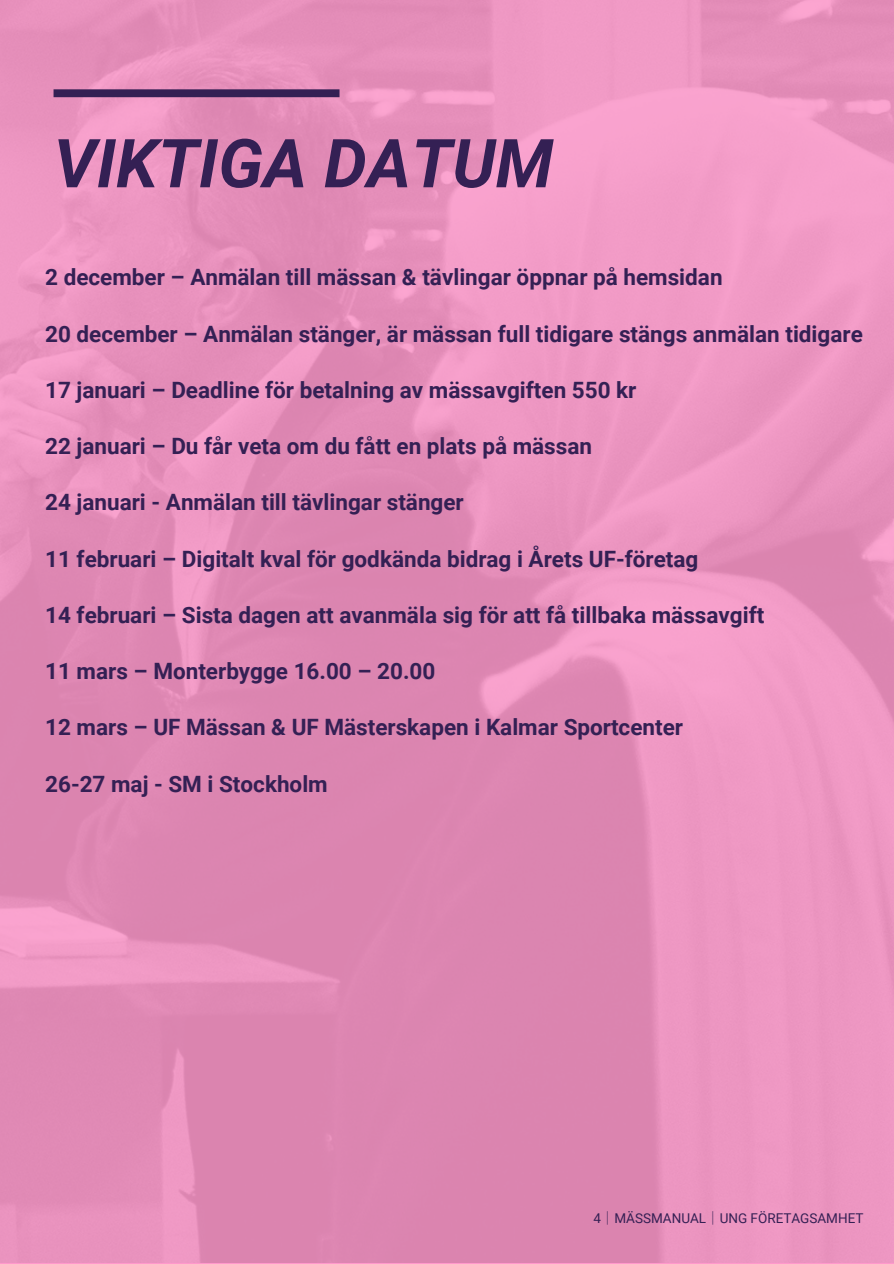
<style>
.page{position:relative;width:894px;height:1264px;background:#fff}
.page>*{position:absolute;margin:0;border:0;box-sizing:border-box;transform-origin:0 0}
.t1{font:italic 700 67.5px "Roboto";color:#342054}
.t2{font:700 22.5px "Roboto";color:#342054}
.t3{font:13.5px "Roboto";color:#342054}
.s1{font-family:"Noto Sans CJ Ksc"}
</style>
<div class="page">
<img style="left:0;top:0;width:893px;height:1262px">
<div style="left:53px;top:89px;width:286px;height:8px;background:#342054"></div>
<p class="t1" style="left:53px;top:125px;width:501px">VIKTIGA DATUM</p>
<p class="t2" style="left:45px;top:264px;width:678px">2 december – Anmälan till mässan &amp; tävlingar öppnar på hemsidan</p>
<p class="t2" style="left:45px;top:320px;width:818px">20 december – Anmälan stänger, är mässan full tidigare stängs anmälan tidigare</p>
<p class="t2" style="left:45px;top:377px;width:592px">17 januari – Deadline för betalning av mässavgiften 550 kr</p>
<p class="t2" style="left:45px;top:433px;width:548px">22 januari – Du får veta om du fått en plats på mässan</p>
<p class="t2" style="left:45px;top:489px;width:420px">24 januari - Anmälan till tävlingar stänger</p>
<p class="t2" style="left:45px;top:545px;width:654px">11 februari – Digitalt kval för godkända bidrag i Årets UF-företag</p>
<p class="t2" style="left:45px;top:602px;width:720px">14 februari – Sista dagen att avanmäla sig för att få tillbaka mässavgift</p>
<p class="t2" style="left:45px;top:658px;width:391px">11 mars – Monterbygge 16.00 – 20.00</p>
<p class="t2" style="left:45px;top:714px;width:639px">12 mars – UF Mässan &amp; UF Mästerskapen i Kalmar Sportcenter</p>
<p class="t2" style="left:45px;top:770px;width:284px">26-27 maj - SM i Stockholm</p>
<h1 class="t3" style="left:593px;top:1210px;width:271px">4<span class="s1">│</span>MÄSSMANUAL<span class="s1">│</span>UNG FÖRETAGSAMHET</h1>
</div>
